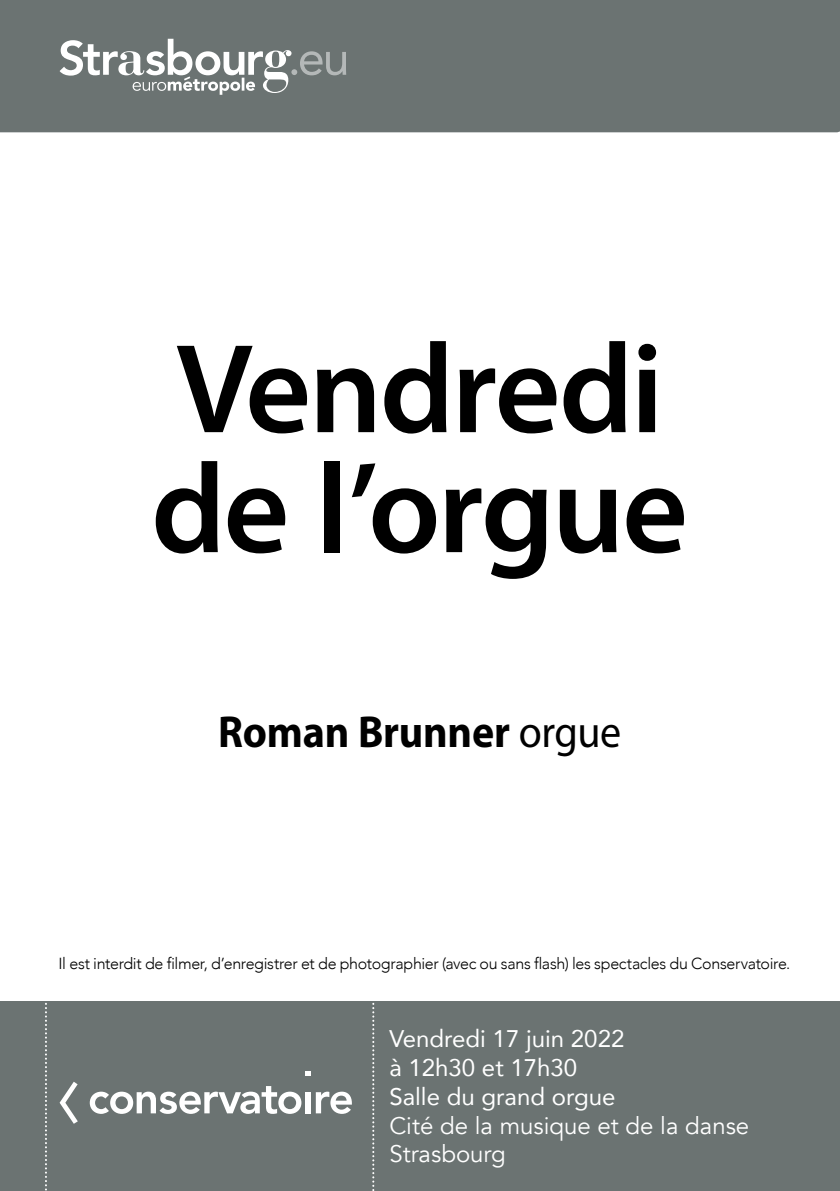
<style>
.page{position:relative;width:840px;height:1191px;background:#fff}
.page>*{position:absolute;margin:0;border:0;box-sizing:border-box;transform-origin:0 0}
.t1{font:600 128px/120px "Myriad Pro";letter-spacing:-.02em;color:#000}
.t2{font:700 45px "Myriad Pro";letter-spacing:-.005em;color:#000;scale:.93 1}
.t3{font:24px/28.8px "Avenir";color:#fff}
.t4{font:24px/28.8px "Avenir";color:#fff}
.t5{font:300 16px "Avenir";letter-spacing:-.02em;color:#000}
.s1{font-weight:400}
</style>
<div class="page">
<div style="left:0;top:0;width:839px;height:132px;background:#6b7372"></div>
<div style="left:0;top:1001px;width:839px;height:190px;background:#6b7372"></div>
<svg style="left:45px;top:1002px;width:2px;height:189px"></svg>
<svg style="left:372px;top:1002px;width:2px;height:189px"></svg>
<svg style="left:60px;top:1081px;width:18px;height:42px"></svg>
<svg style="left:305px;top:1071px;width:5px;height:5px"></svg>
<svg style="left:90px;top:1086px;width:211px;height:27px"></svg>
<div style="left:305px;top:1092px;width:5px;height:21px;background:#fff"></div>
<svg style="left:315px;top:1091px;width:36px;height:22px"></svg>
<svg style="left:60px;top:39px;width:286px;height:56px"></svg>
<h1 class="t1" style="left:151px;top:331px;width:538px">Vendredi de l’orgue</h1>
<h2 class="t2" style="left:218px;top:702px;width:434px">Roman Brunner <span class="s1">orgue</span></h2>
<p class="t5" style="left:59px;top:953px;width:732px">Il est interdit de filmer, d’enregistrer et de photographier (avec ou sans flash) les spectacles du Conservatoire.</p>
<h3 class="t3" style="left:389px;top:1023px;width:236px">Vendredi 17 juin 2022 à 12h30 et 17h30<br>Salle du grand orgue</h3>
<h3 class="t4" style="left:389px;top:1111px;width:361px">Cité de la musique et de la danse<br>Strasbourg</h3>
</div>
